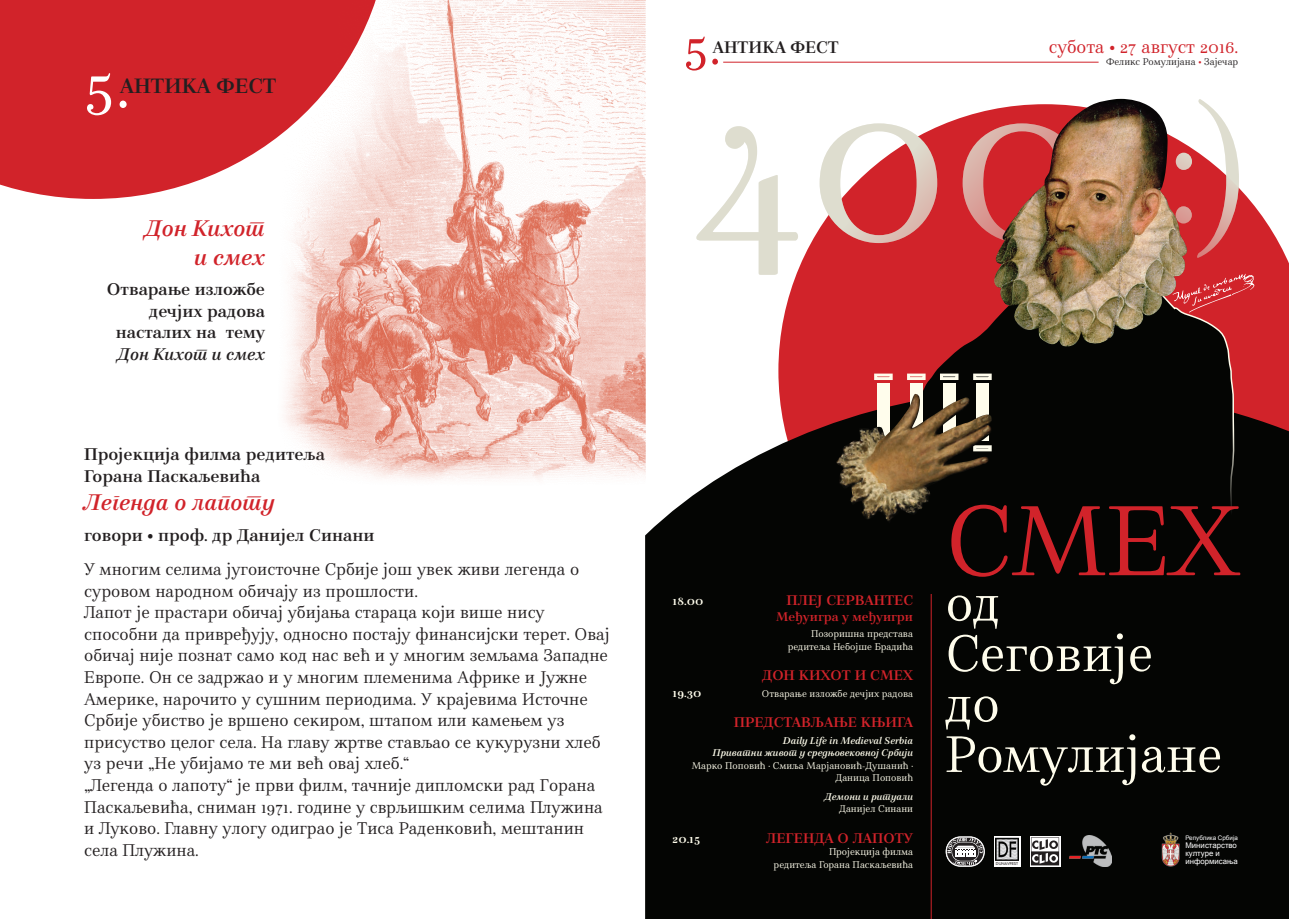
<style>
.page{position:relative;width:1289px;height:919px;background:#fff}
.page>*{position:absolute;margin:0;border:0;box-sizing:border-box;transform-origin:0 0}
.t1{font:253.95px "Nocturno BG";color:#deddcf}
.t2{font:162.3px "Nocturno BG";color:#deddcf}
.t3{font:105.45px "Nocturno BG";color:#d1232a}
.t4{font:69.9px "Nocturno BG";color:#fff}
.t5{font:56.4px "Nocturno BG";color:#d1232a}
.t6{font:54.45px/50.4px "Nocturno BG";color:#fffdec}
.t7{font:italic 700 24px/28.8px "Nocturno BG";color:#d1232a;text-align:right}
.t8{font:700 22.05px "Nocturno BG";color:#231f20}
.t9{font:19.35px "Nocturno BG";color:#d1232a}
.t10{font:18px/21.6px "Nocturno BG";color:#231f20}
.t11{font:700 18px/21.6px "Nocturno BG";color:#231f20}
.t12{font:italic 700 18px "Nocturno BG";color:#231f20}
.t13{font:700 17.85px "Nocturno BG";color:#231f20}
.t14{font:700 14.85px "Nocturno BG";color:#d1232a}
.t15{font:700 13.35px "Nocturno BG";color:#d1232a}
.t16{font:700 13.35px "Nocturno BG";color:#fffdec}
.t17{font:10.35px/12.5px "Nocturno BG";color:#fffdec;text-align:right}
.t18{font:italic 700 10.35px/12.5px "Nocturno BG";color:#fffdec;text-align:right}
.t19{font:10.35px "Nocturno BG";color:#231f20}
.t20{font:7.8px/8.2px "Arial";color:#fff}
.t21{font:6.3px "Arial";color:#fff}
.t22{font:4.65px "Tw Cen";color:#231f20}
.s1{color:#d1232a}
</style>
<div class="page">
<svg style="left:778px;top:109px;width:510px;height:278px;fill:#d1232a"></svg>
<div style="left:645px;top:387px;width:643px;height:531px;background:#040503"></div>
<hr style="left:930px;top:594px;width:1px;height:324px;background:#d1232a">
<svg style="left:843px;top:285px;width:391px;height:248px;fill:#040503"></svg>
<img style="left:992px;top:99px;width:196px;height:248px">
<svg style="left:1155px;top:273px;width:99px;height:250px"></svg>
<div style="left:909px;top:383px;width:13px;height:58px;background:#fffdec"></div>
<div style="left:907px;top:373px;width:18px;height:7px;border:3px solid #fffdec"></div>
<div style="left:942px;top:383px;width:13px;height:58px;background:#fffdec"></div>
<div style="left:940px;top:373px;width:18px;height:7px;border:3px solid #fffdec"></div>
<div style="left:876px;top:383px;width:13px;height:58px;background:#fffdec"></div>
<div style="left:874px;top:373px;width:18px;height:7px;border:3px solid #fffdec"></div>
<div style="left:975px;top:383px;width:13px;height:58px;background:#fffdec"></div>
<div style="left:973px;top:373px;width:18px;height:7px;border:3px solid #fffdec"></div>
<img style="left:835px;top:394px;width:158px;height:129px">
<hr style="left:723px;top:62px;width:375px;height:1px;background:#d1232a">
<img style="left:1159px;top:830px;width:22px;height:37px">
<div style="left:1029px;top:835px;width:31px;height:31px;background:#fff"></div>
<svg style="left:1031px;top:837px;width:28px;height:28px"></svg>
<img style="left:1069px;top:835px;width:42px;height:31px">
<svg style="left:993px;top:836px;width:27px;height:30px"></svg>
<img style="left:995px;top:837px;width:23px;height:23px">
<div style="left:945px;top:836px;width:39px;height:30px;border:2px solid #fff;border-radius:14px"></div>
<div style="left:946px;top:837px;width:38px;height:28px;border:1px solid #fff;border-radius:14px"></div>
<svg style="left:947px;top:837px;width:36px;height:28px"></svg>
<svg style="left:0;top:0;width:276px;height:199px;fill:#d1232a"></svg>
<img style="left:276px;top:0;width:369px;height:480px">
<h3 class="t4" style="left:84px;top:44px;width:47px">5.</h3>
<p class="t8" style="left:120px;top:73px;width:157px">Антика фест</p>
<h3 class="t7" style="left:145px;top:214px;width:121px">Дон Кихот и смех</h3>
<p class="t11" style="left:107px;top:278px;width:160px;text-align:right">Отварaње изложбе дечјих радова насталих на тему</p>
<p class="t12" style="left:118px;top:343px;width:149px">Дон Кихот и смех</p>
<p class="t11" style="left:84px;top:443px;width:242px">Пројекција филма редитеља<br>Горана Паскаљевића</p>
<h3 class="t7" style="left:84px;top:488px;width:192px">Легенда о лапоту</h3>
<p class="t11" style="left:84px;top:524px;width:292px">говори • проф. др Данијел Синани</p>
<p class="t10" style="left:84px;top:558px;width:527px">У многим селима југоисточне Србије још увек живи легенда о суровом народном обичају из прошлости.<br>Лапот је прастари обичај убијања стараца који више нису способни да привређују, односно постају финансијски терет. Овај обичај није познат само код нас већ и у многим земљама Западне Европе. Он се задржао и у многим племенима Африке и Јужне Америке, нарочито у сушним периодима. У крајевима Источне Србије убиство је вршено секиром, штапом или камењем уз присуство целог села. На главу жртве стављао се кукурузни хлеб уз речи „Не убијамо те ми већ овај хлеб.“<br>„Легенда о лапоту“ је први филм, тачније дипломски рад Горана Паскаљевића, сниман 1971. године у сврљишким селима Плужина и Луково. Главну улогу одиграо је Тиса Раденковић, мештанин села Плужина.</p>
<h3 class="t5" style="left:683px;top:13px;width:38px">5.</h3>
<p class="t13" style="left:712px;top:36px;width:127px">Антика фест</p>
<p class="t9" style="left:1048px;top:35px;width:191px">субота • 27 август 2016.</p>
<p class="t19" style="left:1105px;top:56px;width:134px">Феликс Ромулијана <span class="s1">•</span> Зајечар</p>
<h1 class="t1" style="left:690px;top:9px;width:404px">400</h1>
<h2 class="t2" style="left:1167px;top:74px;width:78px">:)</h2>
<p class="t16" style="left:672px;top:592px;width:32px">18.00</p>
<p class="t14" style="left:786px;top:591px;width:98px">ПЛЕЈ СЕ РВАНТЕС</p>
<p class="t15" style="left:776px;top:608px;width:138px">Међуигра у међуигри</p>
<p class="t17" style="left:787px;top:627px;width:127px">Позоришнa представa редитеља Небојше Брадића</p>
<p class="t14" style="left:762px;top:666px;width:152px">ДОН КИХОТ И СМЕХ</p>
<p class="t16" style="left:672px;top:684px;width:30px">19.30</p>
<p class="t17" style="left:762px;top:687px;width:153px">Отварaње изложбе дечјих радова</p>
<p class="t14" style="left:733px;top:713px;width:181px">ПРЕДСТАВЉАЊЕ КЊИГА</p>
<p class="t18" style="left:712px;top:734px;width:202px">Daily Life in Medieval Serbia<br>Приватни живот у средњовековној Србији</p>
<p class="t17" style="left:691px;top:759px;width:223px">Maрко Поповић · Смиља Марјановић-Душанић ·<br>Даница Поповић</p>
<p class="t18" style="left:824px;top:790px;width:90px">Демони и ритуали</p>
<p class="t17" style="left:839px;top:802px;width:75px">Данијел Синани</p>
<p class="t16" style="left:672px;top:830px;width:29px">20.15</p>
<p class="t14" style="left:766px;top:829px;width:148px">ЛЕГЕНДА О ЛАПОТУ</p>
<p class="t17" style="left:773px;top:845px;width:141px">Пројекција филма<br>редитеља Горана Паскаљевића</p>
<h3 class="t3" style="left:945px;top:479px;width:279px">Смех</h3>
<h3 class="t6" style="left:945px;top:578px;width:278px">од<br>Сеговије<br>до<br>Ромулијане</h3>
<p class="t21" style="left:1185px;top:833px;width:54px">Република Србија</p>
<p class="t20" style="left:1185px;top:841px;width:53px">Министарство културе и</p>
<p class="t22" style="left:995px;top:860px;width:24px">DUNAVFEST</p>
<p class="t20" style="left:1185px;top:857px;width:54px">информисања</p>
</div>
